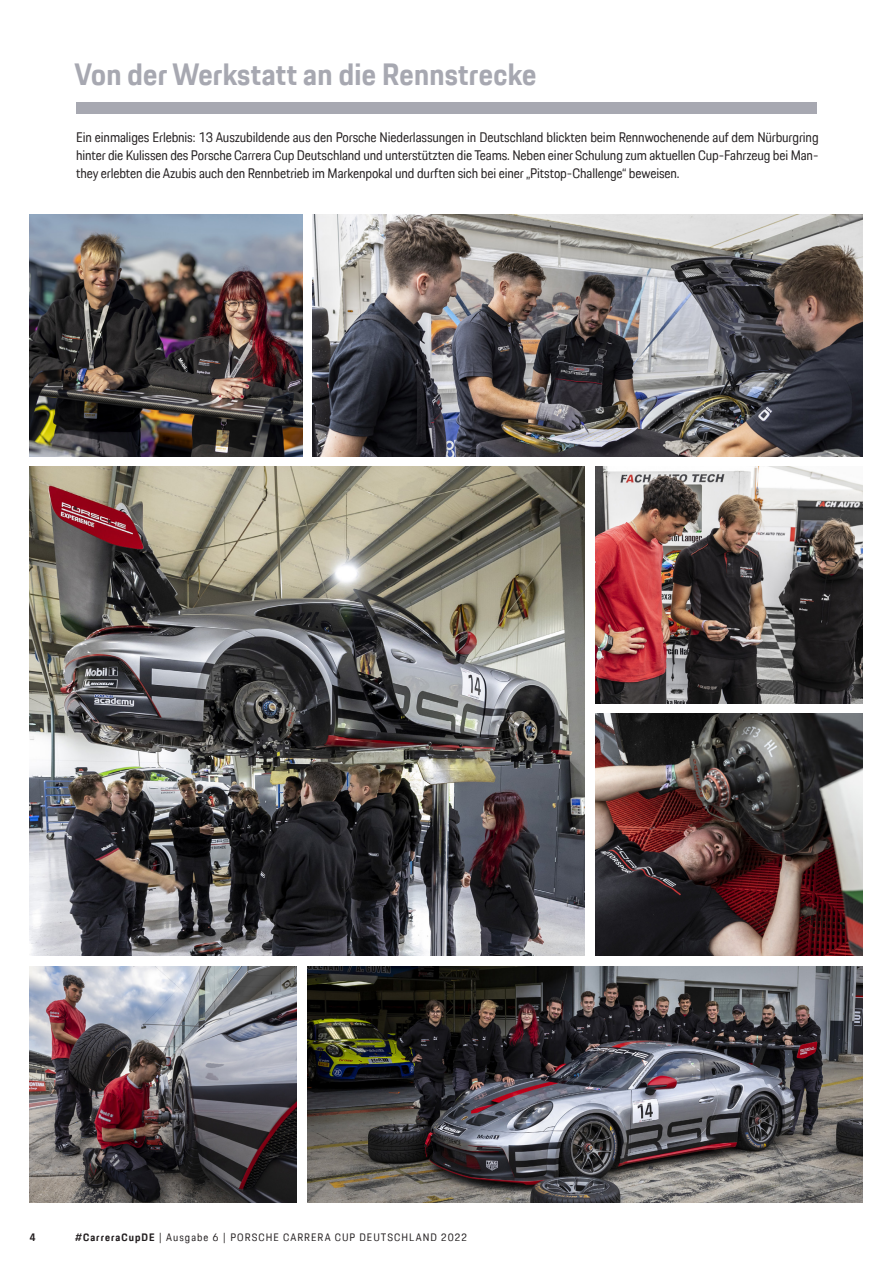
<style>
.page{position:relative;width:893px;height:1263px;background:#fff}
.page>*{position:absolute;margin:0;border:0;box-sizing:border-box;transform-origin:0 0}
.t1{font:700 30px "Porsche Next TT";letter-spacing:.01em;color:#a7a8b1}
.t2{font:13.5px/18px "Porsche Next TT";letter-spacing:-.01em;color:#231f20;text-align:justify}
.t3{font:10.5px "Porsche Next TT";letter-spacing:.1em;color:#231f20}
.t4{font:700 10.5px "Porsche Next TT";color:#231f20}
.s1{font-weight:700}
</style>
<div class="page">
<img style="left:30px;top:214px;width:272px;height:242px">
<img style="left:313px;top:214px;width:549px;height:242px">
<img style="left:595px;top:467px;width:267px;height:236px">
<img style="left:30px;top:467px;width:555px;height:488px">
<img style="left:595px;top:713px;width:267px;height:242px">
<img style="left:308px;top:966px;width:554px;height:236px">
<img style="left:30px;top:966px;width:267px;height:237px">
<div style="left:76px;top:102px;width:740px;height:12px;background:#a7a8b1"></div>
<h1 class="t1" style="left:74px;top:54px;width:463px">Von der Werkstatt an die Rennstrecke</h1>
<p class="t2" style="left:76px;top:128px;width:744px">Ein einmaliges Erlebnis: 13 Auszubildende aus den Porsche Niederlassungen in Deutschland blickten beim Rennwochenende auf dem Nürburgring hinter die Kulissen des Porsche Carrera Cup Deutschland und unterstützten die Teams. Neben einer Schulung zum aktuellen Cup-Fahrzeug bei Man&shy;they erlebten die Azubis auch den Rennbetrieb im Markenpokal und durften sich bei einer „Pitstop-Challenge“ beweisen.</p>
<p class="t4" style="left:30px;top:1230px;width:7px">4</p>
<p class="t3" style="left:75px;top:1230px;width:393px"><span class="s1">#CarreraCupDE</span> | Ausgabe 6 | PORSCHE CARRERA CUP DEUTSCHLAND 2022</p>
</div>
